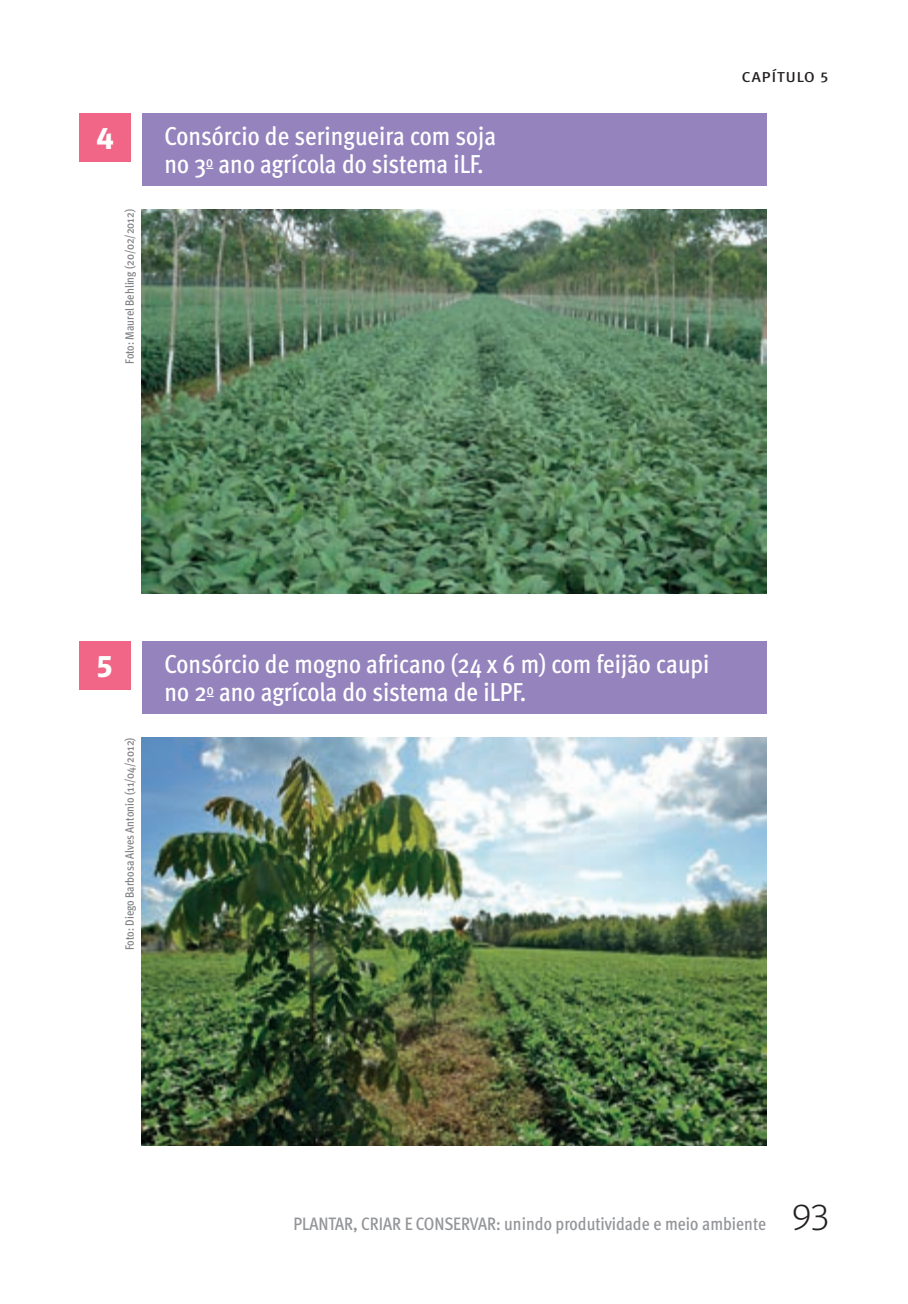
<style>
.page{position:relative;width:908px;height:1304px;background:#fff}
.page>*{position:absolute;margin:0;border:0;box-sizing:border-box;transform-origin:0 0}
.t1{font:300 36px "Meta Headline";color:#231f20}
.t2{font:700 30px "Meta Headline";color:#fff}
.t3{font:500 condensed 26px/28px "Meta Pro";color:#fff}
.t4{font:500 condensed 18px "Meta Pro";color:#939598}
.t5{font:500 condensed 14.4px "Meta Pro";letter-spacing:.06em;color:#231f20;scale:1.25 1}
.t6{font:500 condensed 12px "Meta Pro";color:#808285}
</style>
<div class="page">
<div style="left:79px;top:113px;width:51px;height:48px;background:#f16687"></div>
<div style="left:79px;top:641px;width:51px;height:48px;background:#f16687"></div>
<img style="left:142px;top:209px;width:623px;height:384px">
<img style="left:142px;top:737px;width:623px;height:408px">
<div style="left:142px;top:113px;width:623px;height:72px;background:#9483bd"></div>
<div style="left:142px;top:641px;width:623px;height:72px;background:#9483bd"></div>
<p class="t2" style="left:97px;top:121px;width:18px">4</p>
<p class="t6" style="left:121px;top:364px;width:156px;rotate:-90deg">Foto: Maurel Behling (20/02/2012)</p>
<p class="t3" style="left:164px;top:120px;width:333px">Consórcio de seringueira com soja no 3<sup>o</sup> ano agrícola do sistema iLF.</p>
<p class="t5" style="left:741px;top:66px;width:71px">CAPÍTULO 5</p>
<p class="t2" style="left:98px;top:649px;width:16px">5</p>
<p class="t6" style="left:121px;top:950px;width:214px;rotate:-90deg">Foto: Diego Barbosa Alves Antonio (11/04/2012)</p>
<p class="t3" style="left:164px;top:648px;width:546px">Consórcio de mogno africano (24 x 6 m) com feijão caupi no 2<sup>o</sup> ano agrícola do sistema de iLPF.</p>
<p class="t4" style="left:293px;top:1211px;width:474px">PLANTAR, CRIAR E CONSERVAR: unindo produtividade e meio ambiente</p>
<h1 class="t1" style="left:792px;top:1197px;width:38px">93</h1>
</div>
